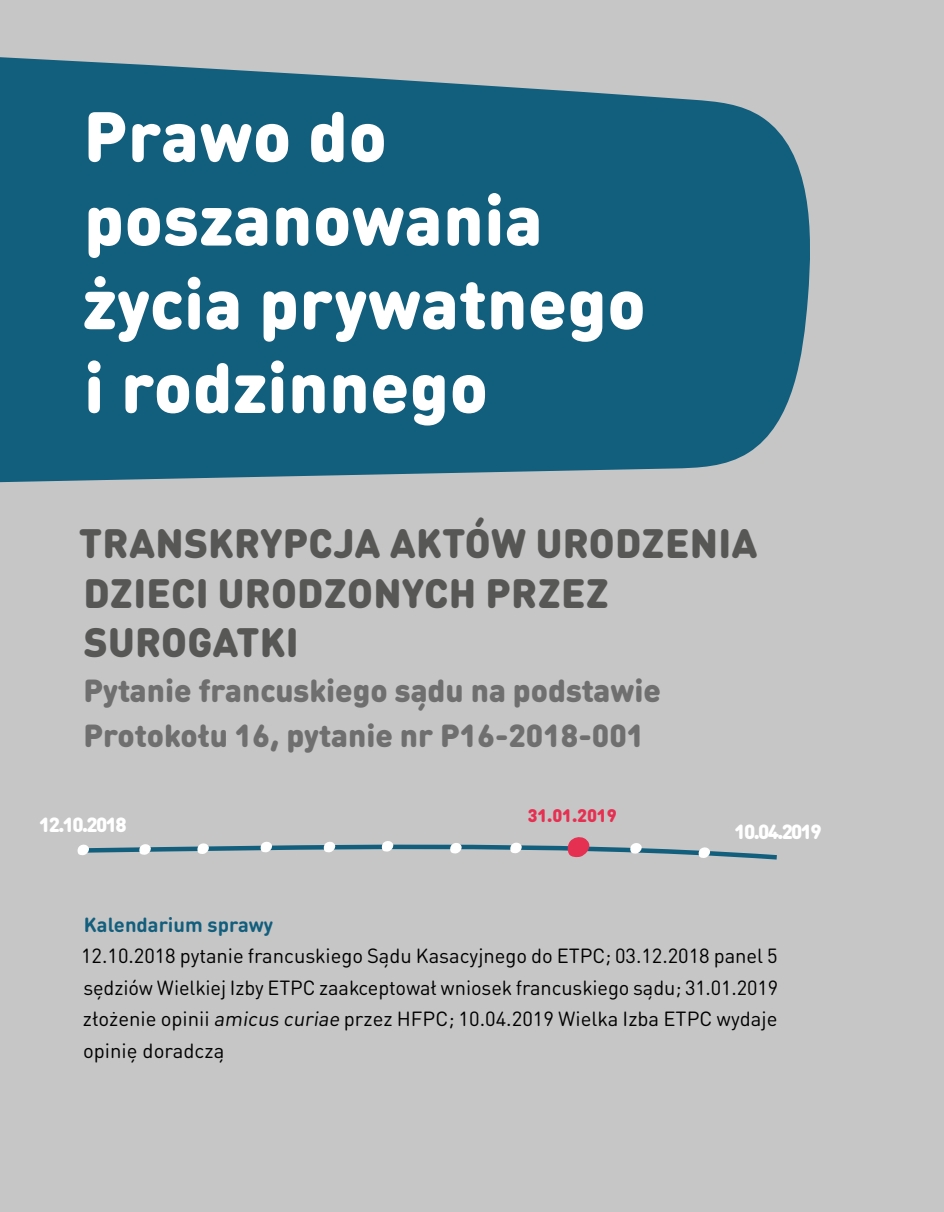
<style>
.page{position:relative;width:944px;height:1212px;background:#c6c6c6}
.page>*{position:absolute;margin:0;border:0;box-sizing:border-box;transform-origin:0 0}
.t1{font:900 69.75px/83.7px "DIN Round Pro";letter-spacing:.01em;color:#fff}
.t2{font:900 40.5px/49.5px "DIN Round Pro";letter-spacing:.005em;color:#575756}
.t3{font:900 31.5px/45px "DIN Round Pro";color:#706f6f}
.t4{font:20.25px/31.5px "DIN Round Pro";color:#000;text-align:justify}
.t5{font:900 20.25px "DIN Round Pro";letter-spacing:-.08em;color:#fff}
.t6{font:700 20.25px "DIN Round Pro";color:#125e7d}
.t7{font:900 18px "DIN Round Pro";letter-spacing:-.01em;color:#e63052}
</style>
<div class="page">
<svg style="left:0;top:57px;width:810px;height:426px;background:#236783"></svg>
<svg style="left:77px;top:837px;width:700px;height:23px"></svg>
<h1 class="t1" style="left:83px;top:91px;width:564px">Prawo do poszanowania życia prywatnego i rodzinnego</h1>
<h2 class="t2" style="left:79px;top:516px;width:680px">TRANSKRYPCJA AKTÓW URODZENIA<br>DZIECI URODZONYCH PRZEZ<br>SUROGATKI</h2>
<h3 class="t3" style="left:83px;top:666px;width:579px">Pytanie francuskiego sądu na podstawie<br>Protokołu 16, pytanie nr P16-2018-001</h3>
<p class="t5" style="left:39px;top:809px;width:89px">12.10.2018</p>
<p class="t7" style="left:528px;top:802px;width:91px">31.01.2019</p>
<p class="t5" style="left:734px;top:816px;width:89px">10.04.2019</p>
<p class="t6" style="left:84px;top:910px;width:191px">Kalendarium sprawy</p>
<p class="t4" style="left:81px;top:939px;width:698px">12.10.2018 pytanie francuskiego Sądu Kasacyjnego do ETPC; 03.12.2018 panel 5 sędziów Wielkiej Izby ETPC zaakceptował wniosek francuskiego sądu; 31.01.2019 złożenie opinii amicus curiae przez HFPC; 10.04.2019 Wielka Izba ETPC wydaje opinię doradczą</p>
</div>
